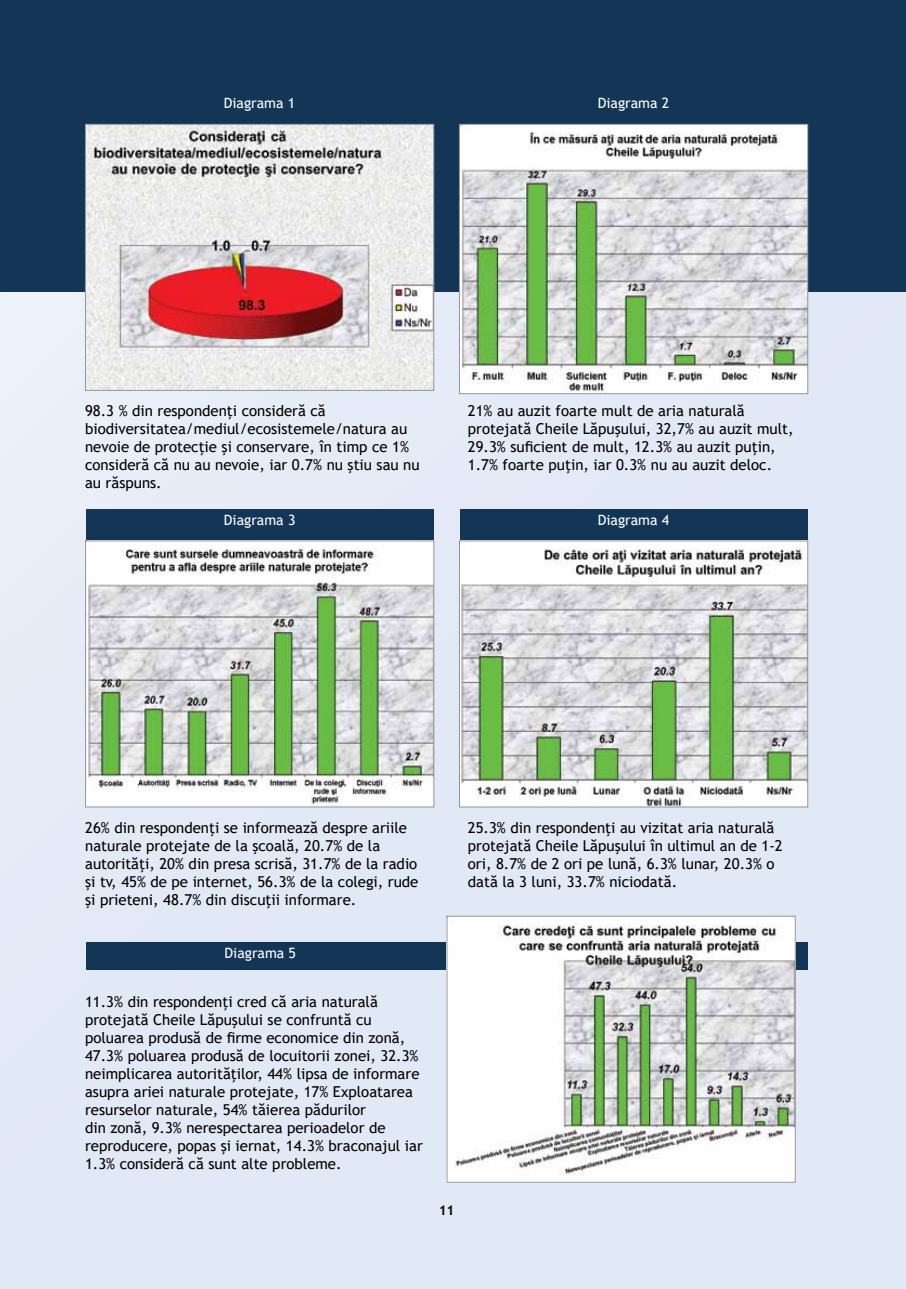
<style>
.page{position:relative;width:906px;height:1289px;background:#fff}
.page>*{position:absolute;margin:0;border:0;box-sizing:border-box;transform-origin:0 0}
.t1{font:15px/18px "Trebuchet MS";color:#000}
.t2{font:14.25px "Trebuchet MS";color:#fff}
.t3{font:700 13.5px "Trebuchet MS";color:#000}
</style>
<div class="page">
<div style="left:0;top:0;width:906px;height:1288px;background:#e1e8f6"></div>
<div style="left:0;top:0;width:906px;height:291px;background:#133657"></div>
<img style="left:87px;top:126px;width:345px;height:263px">
<div style="left:85px;top:124px;width:349px;height:267px;border:1px solid #939598"></div>
<img style="left:461px;top:126px;width:345px;height:266px">
<div style="left:459px;top:124px;width:349px;height:270px;border:1px solid #939598"></div>
<div style="left:86px;top:509px;width:347px;height:139px;background:#133657"></div>
<div style="left:86px;top:942px;width:722px;height:27px;background:#133657"></div>
<div style="left:460px;top:509px;width:347px;height:139px;background:#133657"></div>
<img style="left:87px;top:542px;width:345px;height:263px">
<div style="left:85px;top:540px;width:349px;height:267px;border:1px solid #939598"></div>
<img style="left:448px;top:917px;width:345px;height:263px">
<div style="left:446px;top:915px;width:349px;height:267px;border:1px solid #939598"></div>
<img style="left:461px;top:542px;width:345px;height:263px">
<div style="left:459px;top:540px;width:349px;height:267px;border:1px solid #939598"></div>
<p class="t2" style="left:224px;top:94px;width:73px">Diagrama 1</p>
<p class="t2" style="left:598px;top:94px;width:73px">Diagrama 2</p>
<p class="t1" style="left:85px;top:402px;width:336px">98.3 % din respondenţi consideră că biodiversitatea/mediul/ecosistemele/natura au nevoie de protecţie şi conservare, în timp ce 1% consideră că nu au nevoie, iar 0.7% nu ştiu sau nu au răspuns.</p>
<p class="t1" style="left:468px;top:402px;width:327px">21% au auzit foarte mult de aria naturală protejată Cheile Lăpuşului, 32,7% au auzit mult, 29.3% suficient de mult, 12.3% au auzit puţin, 1.7% foarte puţin, iar 0.3% nu au auzit deloc.</p>
<p class="t2" style="left:224px;top:511px;width:73px">Diagrama 3</p>
<p class="t2" style="left:598px;top:511px;width:73px">Diagrama 4</p>
<p class="t1" style="left:85px;top:818px;width:335px">26% din respondenţi se informează despre ariile naturale protejate de la şcoală, 20.7% de la autorităţi, 20% din presa scrisă, 31.7% de la radio şi tv, 45% de pe internet, 56.3% de la colegi, rude şi prieteni, 48.7% din discuţii informare.</p>
<p class="t2" style="left:224px;top:944px;width:73px">Diagrama 5</p>
<p class="t1" style="left:85px;top:992px;width:339px">11.3% din respondenţi cred că aria naturală protejată Cheile Lăpuşului se confruntă cu poluarea produsă de firme economice din zonă, 47.3% poluarea produsă de locuitorii zonei, 32.3% neimplicarea autorităţilor, 44% lipsa de informare asupra ariei naturale protejate, 17% Exploatarea resurselor naturale, 54% tăierea pădurilor<br>din zonă, 9.3% nerespectarea perioadelor de reproducere, popas şi iernat, 14.3% braconajul iar 1.3% consideră că sunt alte probleme.</p>
<p class="t1" style="left:468px;top:818px;width:316px">25.3% din respondenţi au vizitat aria naturală protejată Cheile Lăpuşului în ultimul an de 1-2 ori, 8.7% de 2 ori pe lună, 6.3% lunar, 20.3% o dată la 3 luni, 33.7% niciodată.</p>
<p class="t3" style="left:439px;top:1201px;width:17px">11</p>
</div>
